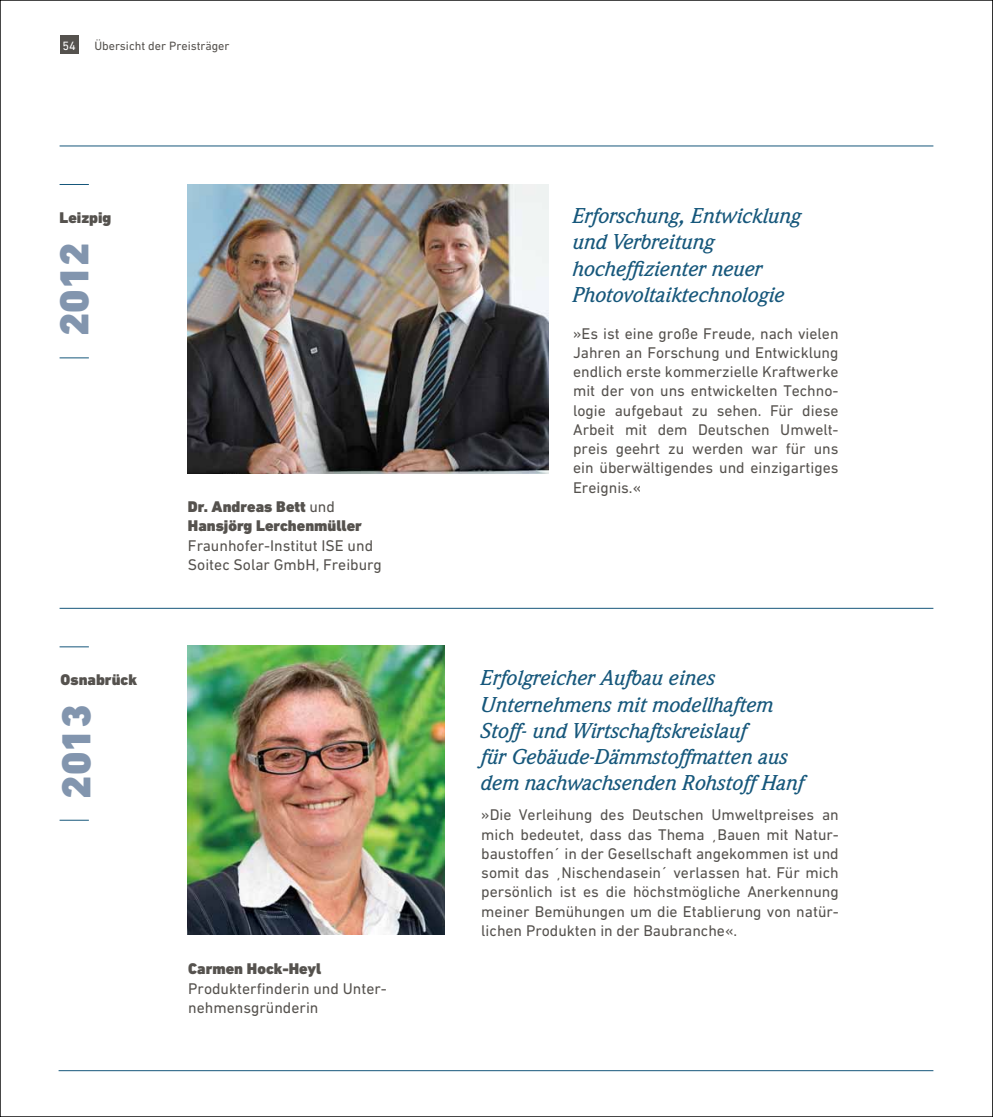
<style>
.page{position:relative;width:993px;height:1117px;background:#fff}
.page>*{position:absolute;margin:0;border:0;box-sizing:border-box;transform-origin:0 0}
.t1{font:900 41.12px "DIN Next W1 G";color:#8295ae}
.t2{font:italic 500 21px/26.2px "Weidemann";color:#16577b}
.t3{font:15.75px/19.2px "DIN Next W1 G";color:#55524e}
.t4{font:900 15.75px/19.2px "DIN Next W1 G";color:#55524e}
.t5{font:12.25px "DIN Next W1 G";color:#55524e}
.t6{font:12.25px "DIN Next W1 G";color:#fff}
.s1{font-weight:400}
</style>
<div class="page">
<div style="left:60px;top:35px;width:18px;height:19px;background:#55524e"></div>
<svg style="left:60px;top:357px;width:29px;height:1px"></svg>
<svg style="left:60px;top:184px;width:29px;height:1px"></svg>
<hr style="left:59px;top:1069px;width:874px;height:1px;background:#16577b">
<hr style="left:60px;top:145px;width:873px;height:1px;background:#16577b">
<svg style="left:60px;top:819px;width:29px;height:1px"></svg>
<svg style="left:60px;top:646px;width:29px;height:1px"></svg>
<hr style="left:60px;top:607px;width:873px;height:1px;background:#16577b">
<img style="left:188px;top:184px;width:360px;height:289px">
<img style="left:188px;top:645px;width:256px;height:289px">
<svg style="left:992px;top:0;width:1px;height:1116px"></svg>
<p class="t6" style="left:62px;top:38px;width:15px">54</p>
<p class="t5" style="left:94px;top:38px;width:137px">Übersicht der Preisträger</p>
<p class="t4" style="left:60px;top:208px;width:53px">Leizpig</p>
<h1 class="t1" style="left:50px;top:336px;width:95px;rotate:-90deg">2012</h1>
<p class="t4" style="left:61px;top:670px;width:78px">Osnabrück</p>
<h1 class="t1" style="left:52px;top:798px;width:95px;rotate:-90deg">2013</h1>
<p class="t4" style="left:188px;top:497px;width:175px">Dr. Andreas Bett <span class="s1">und<br></span>Hansjörg Lerchenmüller</p>
<p class="t3" style="left:188px;top:535px;width:195px">Fraunhofer-Institut ISE und<br>Soitec Solar GmbH, Freiburg</p>
<p class="t4" style="left:188px;top:959px;width:135px">Carmen Hock-Heyl</p>
<p class="t3" style="left:188px;top:978px;width:198px">Produkterfinderin und Unter&shy;nehmensgründerin</p>
<h2 class="t2" style="left:573px;top:202px;width:230px">Erforschung, Entwicklung und Verbreitung hocheffizienter neuer<br>Photovoltaiktechnologie</h2>
<p class="t3" style="left:573px;top:323px;width:267px;text-align:justify">»Es ist eine große Freude, nach vielen Jahren an Forschung und Entwicklung endlich erste kommerzielle Kraftwerke mit der von uns entwickelten Techno&shy;logie aufgebaut zu sehen. Für diese Arbeit mit dem Deutschen Umwelt&shy;preis geehrt zu werden war für uns ein überwältigendes und einzigartiges Ereignis.«</p>
<h2 class="t2" style="left:481px;top:664px;width:324px">Erfolgreicher Aufbau eines<br>Unternehmens mit modellhaftem<br>Stoff- und Wirtschaftskreislauf<br>für Gebäude-Dämmstoffmatten aus dem nachwachsenden Rohstoff Hanf</h2>
<p class="t3" style="left:481px;top:804px;width:359px;text-align:justify">»Die Verleihung des Deutschen Umweltpreises an mich bedeutet, dass das Thema ¸Bauen mit Natur&shy;baustoffen´ in der Gesellschaft angekommen ist und somit das ¸Nischendasein´ verlassen hat. Für mich persönlich ist es die höchstmögliche Anerkennung meiner Bemühungen um die Etablierung von natür&shy;lichen Produkten in der Baubranche«.</p>
</div>
